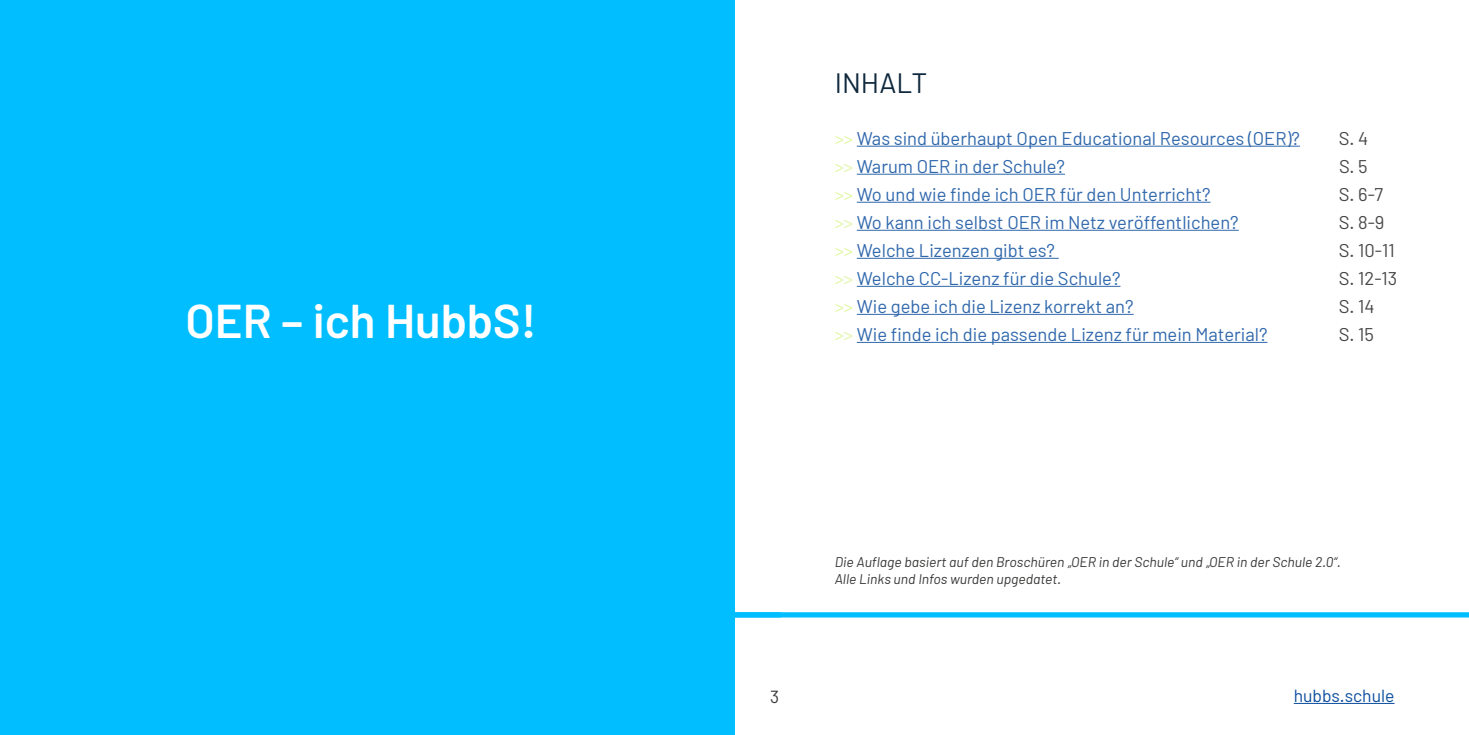
<style>
.page{position:relative;width:1469px;height:735px;background:#fff}
.page>*{position:absolute;margin:0;border:0;box-sizing:border-box;transform-origin:0 0}
.t1{font:600 47.25px "Barlow";color:#fff}
.t2{font:28px "Barlow";color:#0f283c}
.t3{font:18.38px "Barlow";color:#3068ac}
.t4{font:18.38px "Barlow";color:#474847}
.t5{font:17.5px "Barlow";color:#0b4d9d}
.t6{font:17.5px "Barlow";color:#383937}
.t7{font:italic 14px/16.8px "Barlow";color:#383937}
.s1{color:#e1f7a6}
</style>
<div class="page">
<hr style="left:1293px;top:702px;width:101px;height:1px;background:#0b4d9d">
<div style="left:705px;top:612px;width:763px;height:5px;background:#00beff"></div>
<div style="left:0;top:0;width:734px;height:734px;background:#00beff"></div>
<hr style="left:856px;top:146px;width:443px;height:1px;background:#3068ac">
<hr style="left:856px;top:174px;width:209px;height:1px;background:#3068ac">
<hr style="left:856px;top:202px;width:354px;height:1px;background:#3068ac">
<hr style="left:856px;top:230px;width:382px;height:1px;background:#3068ac">
<hr style="left:856px;top:258px;width:202px;height:1px;background:#3068ac">
<hr style="left:856px;top:286px;width:264px;height:1px;background:#3068ac">
<hr style="left:856px;top:314px;width:277px;height:1px;background:#3068ac">
<hr style="left:856px;top:342px;width:411px;height:1px;background:#3068ac">
<h1 class="t1" style="left:185px;top:292px;width:353px">OER – ich HubbS!</h1>
<h2 class="t2" style="left:834px;top:65px;width:94px">INHALT</h2>
<p class="t3" style="left:834px;top:127px;width:466px"><span class="s1">&gt;&gt;</span> Was sind überhaupt Open Educational Resources (OER)?</p>
<p class="t4" style="left:1338px;top:127px;width:31px">S. 4</p>
<p class="t3" style="left:834px;top:155px;width:232px"><span class="s1">&gt;&gt;</span> Warum OER in der Schule?</p>
<p class="t4" style="left:1338px;top:155px;width:30px">S. 5</p>
<p class="t3" style="left:834px;top:183px;width:377px"><span class="s1">&gt;&gt;</span> Wo und wie finde ich OER für den Unterricht?</p>
<p class="t4" style="left:1338px;top:183px;width:46px">S. 6-7</p>
<p class="t3" style="left:834px;top:211px;width:405px"><span class="s1">&gt;&gt;</span> Wo kann ich selbst OER im Netz veröffentlichen?</p>
<p class="t4" style="left:1338px;top:211px;width:47px">S. 8-9</p>
<p class="t3" style="left:834px;top:239px;width:222px"><span class="s1">&gt;&gt;</span> Welche Lizenzen gibt es?</p>
<p class="t4" style="left:1338px;top:239px;width:57px">S. 10-11</p>
<p class="t3" style="left:834px;top:267px;width:287px"><span class="s1">&gt;&gt;</span> Welche CC-Lizenz für die Schule?</p>
<p class="t4" style="left:1338px;top:267px;width:60px">S. 12-13</p>
<p class="t3" style="left:834px;top:295px;width:300px"><span class="s1">&gt;&gt;</span> Wie gebe ich die Lizenz korrekt an?</p>
<p class="t4" style="left:1338px;top:295px;width:37px">S. 14</p>
<p class="t3" style="left:834px;top:323px;width:434px"><span class="s1">&gt;&gt;</span> Wie finde ich die passende Lizenz für mein Material?</p>
<p class="t4" style="left:1338px;top:323px;width:36px">S. 15</p>
<p class="t7" style="left:834px;top:552px;width:507px">Die Auflage basiert auf den Broschüren „OER in der Schule“ und „OER in der Schule 2.0“.<br>Alle Links und Infos wurden upgedatet.</p>
<p class="t6" style="left:770px;top:685px;width:11px">3</p>
<p class="t5" style="left:1293px;top:684px;width:102px">hubbs.schule</p>
</div>
